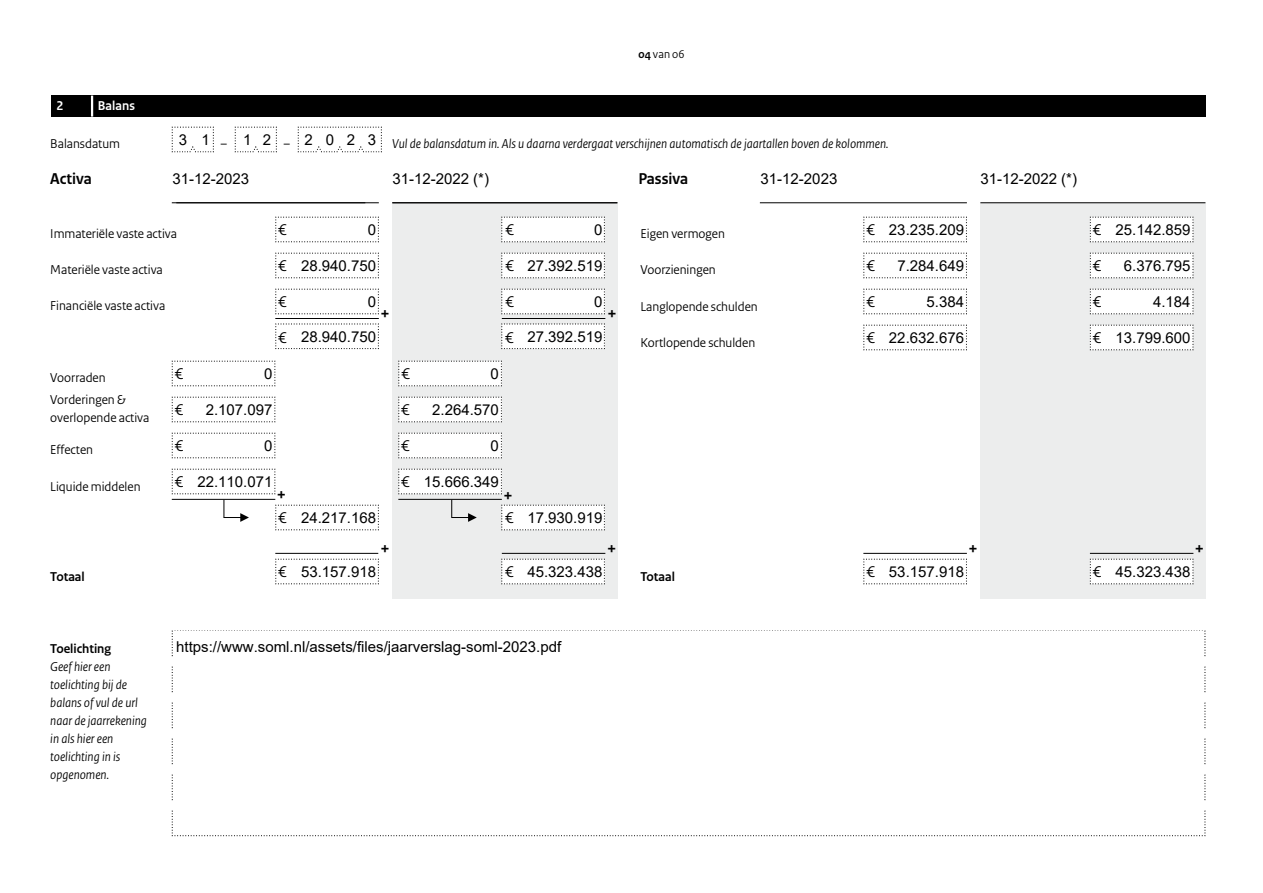
<style>
.page{position:relative;width:1263px;height:893px;background:#fff}
.page>*{position:absolute;margin:0;border:0;box-sizing:border-box;transform-origin:0 0}
.t1{font:700 18px "Rijksoverheid Sans Heading";color:#000}
.t2{font:16.5px/36px "Rijksoverheid Sans Heading";color:#000;text-align:justify}
.t3{font:700 16.5px "Rijksoverheid Sans Heading";color:#000}
.t4{font:15px "Arial";color:#000}
.t5{font:italic 13.5px/18px "Rijksoverheid Sans Heading";color:#000}
.t6{font:13.5px/21.8px "Rijksoverheid Sans Heading";color:#000}
.t7{font:700 13.5px "Rijksoverheid Sans Heading";color:#000}
.t8{font:700 13.5px "Rijksoverheid Sans Heading";letter-spacing:.01em;color:#fff}
.t9{font:12px "Rijksoverheid Sans Heading";color:#000}
.s1{font-weight:700}
.s2{font-weight:700;font-style:normal}
</style>
<div class="page">
<div style="left:392px;top:202px;width:225px;height:396px;background:#eceded"></div>
<hr style="left:172px;top:202px;width:207px;height:1px;background:#000">
<div style="left:980px;top:202px;width:225px;height:396px;background:#eceded"></div>
<hr style="left:980px;top:202px;width:225px;height:1px;background:#000">
<hr style="left:760px;top:202px;width:207px;height:1px;background:#000">
<svg style="left:171px;top:126px;width:43px;height:27px"></svg>
<svg style="left:234px;top:126px;width:43px;height:27px"></svg>
<svg style="left:297px;top:126px;width:85px;height:27px"></svg>
<svg style="left:863px;top:252px;width:104px;height:27px"></svg>
<svg style="left:1089px;top:252px;width:105px;height:27px;background:#f5f5f5"></svg>
<svg style="left:863px;top:216px;width:104px;height:27px"></svg>
<svg style="left:1089px;top:216px;width:105px;height:27px;background:#f5f5f5"></svg>
<svg style="left:863px;top:288px;width:104px;height:27px"></svg>
<svg style="left:1089px;top:288px;width:105px;height:27px;background:#f5f5f5"></svg>
<svg style="left:863px;top:324px;width:104px;height:27px"></svg>
<svg style="left:1089px;top:324px;width:105px;height:27px;background:#f5f5f5"></svg>
<svg style="left:863px;top:558px;width:104px;height:27px"></svg>
<svg style="left:1089px;top:558px;width:105px;height:27px;background:#f5f5f5"></svg>
<svg style="left:275px;top:216px;width:104px;height:27px"></svg>
<svg style="left:275px;top:252px;width:104px;height:27px"></svg>
<svg style="left:171px;top:396px;width:105px;height:27px"></svg>
<svg style="left:171px;top:432px;width:105px;height:27px"></svg>
<svg style="left:171px;top:360px;width:105px;height:27px"></svg>
<svg style="left:275px;top:288px;width:104px;height:27px"></svg>
<svg style="left:275px;top:323px;width:104px;height:26px"></svg>
<svg style="left:275px;top:558px;width:104px;height:27px"></svg>
<svg style="left:501px;top:216px;width:104px;height:27px;background:#f5f5f5"></svg>
<svg style="left:501px;top:252px;width:104px;height:27px;background:#f5f5f5"></svg>
<svg style="left:398px;top:396px;width:104px;height:27px;background:#f5f5f5"></svg>
<svg style="left:398px;top:432px;width:104px;height:27px;background:#f5f5f5"></svg>
<svg style="left:398px;top:360px;width:104px;height:27px;background:#f5f5f5"></svg>
<svg style="left:501px;top:288px;width:104px;height:27px;background:#f5f5f5"></svg>
<svg style="left:501px;top:323px;width:104px;height:26px;background:#f6f6f6"></svg>
<svg style="left:501px;top:558px;width:104px;height:27px;background:#f5f5f5"></svg>
<svg style="left:171px;top:630px;width:1035px;height:27px"></svg>
<svg style="left:171px;top:810px;width:1035px;height:27px"></svg>
<div style="left:51px;top:96px;width:1154px;height:21px;background:#000"></div>
<hr style="left:91px;top:96px;width:2px;height:21px;background:#fff">
<hr style="left:392px;top:202px;width:225px;height:1px;background:#000">
<hr style="left:863px;top:553px;width:104px;height:1px;background:#000">
<hr style="left:1090px;top:553px;width:103px;height:1px;background:#000">
<hr style="left:275px;top:318px;width:104px;height:1px;background:#000">
<hr style="left:275px;top:553px;width:103px;height:1px;background:#000">
<hr style="left:502px;top:318px;width:103px;height:1px;background:#000">
<hr style="left:502px;top:553px;width:103px;height:1px;background:#000">
<svg style="left:171px;top:468px;width:208px;height:63px"></svg>
<svg style="left:398px;top:468px;width:207px;height:63px"></svg>
<div style="left:173px;top:632px;width:1031px;height:203px;background:#fff"></div>
<p class="t9" style="left:638px;top:48px;width:48px"><span class="s1">04</span> van 06</p>
<p class="t8" style="left:56px;top:98px;width:8px">2</p>
<p class="t8" style="left:98px;top:98px;width:39px">Balans</p>
<p class="t6" style="left:50px;top:133px;width:71px">Balansdatum</p>
<p class="t6" style="left:220px;top:133px;width:8px">–</p>
<p class="t6" style="left:284px;top:133px;width:8px">–</p>
<p class="t4" style="left:179px;top:129px;width:33px">3 1</p>
<p class="t4" style="left:243px;top:129px;width:29px">1 2</p>
<p class="t5" style="left:305px;top:135px;width:585px"><sup>2</sup> <sup>0</sup> <sup>2</sup> <sup>3</sup> Vul de balansdatum in. Als u daarna verdergaat verschijnen automatisch de jaartallen boven de kolommen.</p>
<p class="t4" style="left:173px;top:169px;width:78px">31-12-2023</p>
<p class="t4" style="left:392px;top:169px;width:98px">31-12-2022 (*)</p>
<p class="t4" style="left:761px;top:169px;width:78px">31-12-2023</p>
<p class="t4" style="left:980px;top:169px;width:98px">31-12-2022 (*)</p>
<p class="t4" style="left:368px;top:219px;width:10px">0</p>
<p class="t4" style="left:301px;top:255px;width:77px">28.940.750</p>
<p class="t4" style="left:368px;top:291px;width:10px">0</p>
<p class="t4" style="left:301px;top:326px;width:77px">28.940.750</p>
<p class="t4" style="left:264px;top:363px;width:10px">0</p>
<p class="t4" style="left:206px;top:399px;width:68px">2.107.097</p>
<p class="t4" style="left:264px;top:435px;width:10px">0</p>
<p class="t4" style="left:197px;top:471px;width:77px">22.110.071</p>
<p class="t4" style="left:301px;top:507px;width:77px">24.217.168</p>
<p class="t3" style="left:50px;top:170px;width:43px">Activa</p>
<p class="t3" style="left:638px;top:170px;width:51px">Passiva</p>
<p class="t2" style="left:278px;top:212px;width:10px">€</p>
<p class="t2" style="left:505px;top:212px;width:10px">€</p>
<p class="t2" style="left:866px;top:212px;width:10px">€ € € €</p>
<p class="t4" style="left:594px;top:219px;width:10px">0</p>
<p class="t4" style="left:527px;top:255px;width:77px">27.392.519</p>
<p class="t4" style="left:594px;top:291px;width:10px">0</p>
<p class="t4" style="left:527px;top:326px;width:77px">27.392.519</p>
<p class="t4" style="left:889px;top:219px;width:77px">23.235.209</p>
<p class="t4" style="left:897px;top:255px;width:68px">7.284.649</p>
<p class="t4" style="left:926px;top:291px;width:39px">5.384</p>
<p class="t4" style="left:889px;top:327px;width:77px">22.632.676</p>
<p class="t6" style="left:50px;top:223px;width:128px">Immateriële vaste activa</p>
<p class="t6" style="left:640px;top:223px;width:86px">Eigen vermogen</p>
<p class="t6" style="left:640px;top:259px;width:77px">Voorzieningen</p>
<p class="t6" style="left:640px;top:295px;width:119px">Langlopende schulden</p>
<p class="t6" style="left:640px;top:331px;width:116px">Kortlopende schulden</p>
<p class="t2" style="left:278px;top:248px;width:10px">€</p>
<p class="t2" style="left:505px;top:248px;width:10px">€</p>
<p class="t6" style="left:50px;top:259px;width:114px">Materiële vaste activa</p>
<p class="t6" style="left:50px;top:295px;width:116px">Financiële vaste activa</p>
<p class="t2" style="left:278px;top:284px;width:10px">€</p>
<p class="t2" style="left:505px;top:284px;width:10px">€</p>
<p class="t1" style="left:380px;top:303px;width:11px">+</p>
<p class="t1" style="left:607px;top:303px;width:11px">+</p>
<p class="t2" style="left:278px;top:320px;width:10px">€</p>
<p class="t2" style="left:505px;top:320px;width:10px">€</p>
<p class="t2" style="left:175px;top:356px;width:10px">€</p>
<p class="t2" style="left:401px;top:356px;width:10px">€</p>
<p class="t4" style="left:491px;top:363px;width:10px">0</p>
<p class="t4" style="left:432px;top:399px;width:68px">2.264.570</p>
<p class="t4" style="left:491px;top:435px;width:10px">0</p>
<p class="t4" style="left:424px;top:471px;width:77px">15.666.349</p>
<p class="t6" style="left:50px;top:367px;width:78px">Voorraden<br>Vorderingen &amp;</p>
<p class="t6" style="left:50px;top:407px;width:101px">overlopende activa</p>
<p class="t6" style="left:50px;top:439px;width:44px">Effecten</p>
<p class="t6" style="left:50px;top:475px;width:92px">Liquide middelen</p>
<p class="t2" style="left:175px;top:392px;width:10px">€</p>
<p class="t2" style="left:401px;top:392px;width:10px">€</p>
<p class="t2" style="left:175px;top:428px;width:10px">€</p>
<p class="t2" style="left:401px;top:428px;width:10px">€</p>
<p class="t2" style="left:175px;top:464px;width:10px">€</p>
<p class="t2" style="left:401px;top:464px;width:10px">€</p>
<p class="t1" style="left:277px;top:483px;width:11px">+</p>
<p class="t1" style="left:503px;top:485px;width:11px">+</p>
<p class="t2" style="left:278px;top:500px;width:10px">€</p>
<p class="t2" style="left:505px;top:500px;width:10px">€</p>
<p class="t4" style="left:527px;top:507px;width:77px">17.930.919</p>
<p class="t2" style="left:1093px;top:212px;width:10px">€ € € €</p>
<p class="t4" style="left:1115px;top:219px;width:77px">25.142.859</p>
<p class="t4" style="left:1124px;top:255px;width:68px">6.376.795</p>
<p class="t4" style="left:1153px;top:291px;width:39px">4.184</p>
<p class="t4" style="left:1115px;top:327px;width:77px">13.799.600</p>
<p class="t7" style="left:50px;top:568px;width:36px">Totaal</p>
<p class="t5" style="left:50px;top:639px;width:98px"><span class="s2">Toelichting<br></span>Geef hier een toelichting bij de balans of vul de url naar de jaarrekening in als hier een toelichting in is opgenomen.</p>
<p class="t2" style="left:278px;top:554px;width:10px">€</p>
<p class="t1" style="left:380px;top:537px;width:11px">+</p>
<p class="t4" style="left:301px;top:561px;width:77px">53.157.918</p>
<p class="t2" style="left:505px;top:554px;width:10px">€</p>
<p class="t1" style="left:607px;top:537px;width:11px">+</p>
<p class="t4" style="left:527px;top:561px;width:77px">45.323.438</p>
<p class="t4" style="left:176px;top:637px;width:387px">https://www.soml.nl/assets/files/jaarverslag-soml-2023.pdf</p>
<p class="t7" style="left:640px;top:568px;width:36px">Totaal</p>
<p class="t2" style="left:866px;top:554px;width:10px">€</p>
<p class="t1" style="left:968px;top:537px;width:11px">+</p>
<p class="t1" style="left:1195px;top:537px;width:11px">+</p>
<p class="t4" style="left:889px;top:561px;width:77px">53.157.918</p>
<p class="t2" style="left:1093px;top:554px;width:10px">€</p>
<p class="t4" style="left:1115px;top:561px;width:77px">45.323.438</p>
</div>
